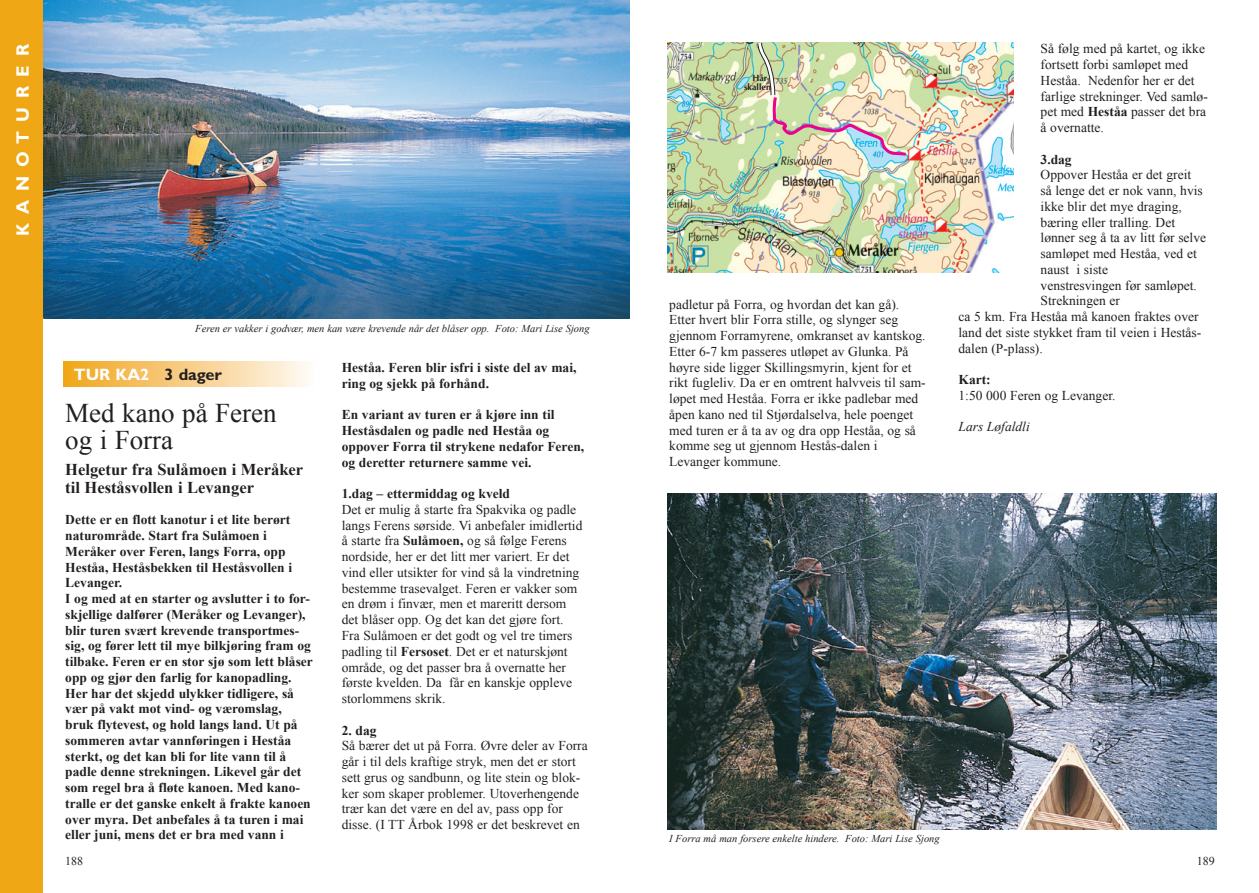
<style>
.page{position:relative;width:1259px;height:893px;background:#fff}
.page>*{position:absolute;margin:0;border:0;box-sizing:border-box;transform-origin:0 0}
.t1{font:27px/27px "Times New Roman";color:#231f20}
.t2{font:700 18px "Gill Sans Std";letter-spacing:.5em;color:#fff}
.t3{font:700 16.5px/18px "Times New Roman";color:#231f20}
.t4{font:700 16.5px "Gill Sans Std";color:#fff}
.t5{font:13.5px/15.8px "Times New Roman";color:#231f20}
.t6{font:700 13.5px/15.8px "Times New Roman";color:#231f20}
.t7{font:italic 13.5px "Times New Roman";color:#231f20}
.t8{font:12px "Times New Roman";color:#231f20}
.t9{font:italic 10.5px "Times New Roman";color:#231f20}
.t10{font:700 9px/9px "Optima LT Std";color:#231f20;text-align:right}
.s1{color:#231f20}
.s2{font-weight:700}
</style>
<div class="page">
<img style="left:668px;top:493px;width:548px;height:336px">
<img style="left:43px;top:0;width:586px;height:319px">
<div style="left:64px;top:361px;width:251px;height:26px;background:linear-gradient(to right,#f1a51c,#fefaf7)"></div>
<div style="left:0;top:0;width:43px;height:893px;background:#efa715"></div>
<img style="left:668px;top:43px;width:345px;height:229px">
<img style="left:754px;top:42px;width:155px;height:116px">
<h2 class="t2" style="left:12px;top:236px;width:194px;rotate:-90deg">KANOTURER</h2>
<p class="t9" style="left:195px;top:321px;width:396px">Feren er vakker i godvær, men kan være krevende når det blåser opp. Foto: Mari Lise Sjong</p>
<p class="t4" style="left:74px;top:365px;width:150px">TUR KA2 <span class="s1">3 dager</span></p>
<h1 class="t1" style="left:65px;top:399px;width:213px">Med kano på Feren og i Forra</h1>
<p class="t3" style="left:65px;top:460px;width:239px">Helgetur fra Sulåmoen i Meråker til Heståsvollen i Levanger</p>
<p class="t6" style="left:65px;top:511px;width:249px">Dette er en flott kanotur i et lite berørt naturområde. Start fra Sulåmoen i Meråker over Feren, langs Forra, opp Heståa, Heståsbekken til Heståsvollen i Levanger.<br>I og med at en starter og avslutter i to for&shy;skjellige dalfører (Meråker og Levanger), blir turen svært krevende transportmes&shy;sig, og fører lett til mye bilkjøring fram og tilbake. Feren er en stor sjø som lett blåser opp og gjør den farlig for kanopadling.<br>Her har det skjedd ulykker tidligere, så vær på vakt mot vind- og væromslag, bruk flytevest, og hold langs land. Ut på sommeren avtar vannføringen i Heståa sterkt, og det kan bli for lite vann til å padle denne strekningen. Likevel går det som regel bra å fløte kanoen. Med kano&shy;tralle er det ganske enkelt å frakte kanoen over myra. Det anbefales å ta turen i mai eller juni, mens det er bra med vann i</p>
<p class="t8" style="left:65px;top:852px;width:19px">188</p>
<p class="t6" style="left:342px;top:359px;width:236px">Heståa. Feren blir isfri i siste del av mai, ring og sjekk på forhånd.</p>
<p class="t6" style="left:342px;top:407px;width:244px">En variant av turen er å kjøre inn til Heståsdalen og padle ned Heståa og oppover Forra til strykene nedafor Feren, og deretter returnere samme vei.</p>
<p class="t6" style="left:342px;top:485px;width:170px">1.dag – ettermiddag og kveld</p>
<p class="t5" style="left:342px;top:501px;width:242px">Det er mulig å starte fra Spakvika og padle langs Ferens sørside. Vi anbefaler imidlertid å starte fra <span class="s2">Sulåmoen,</span> og så følge Ferens nordside, her er det litt mer variert. Er det vind eller utsikter for vind så la vindretning bestemme trasevalget. Feren er vakker som en drøm i finvær, men et mareritt dersom det blåser opp. Og det kan det gjøre fort.<br>Fra Sulåmoen er det godt og vel tre timers padling til <span class="s2">Fersoset</span>. Det er et naturskjønt område, og det passer bra å overnatte her første kvelden. Da får en kanskje oppleve storlommens skrik.</p>
<p class="t6" style="left:342px;top:722px;width:36px">2. dag</p>
<p class="t5" style="left:342px;top:738px;width:247px">Så bærer det ut på Forra. Øvre deler av Forra går i til dels kraftige stryk, men det er stort sett grus og sandbunn, og lite stein og blok&shy;ker som skaper problemer. Utoverhengende trær kan det være en del av, pass opp for disse. (I TT Årbok 1998 er det beskrevet en</p>
<p class="t10" style="left:744px;top:74px;width:29px">Hår&shy;skallen</p>
<p class="t5" style="left:669px;top:296px;width:258px">padletur på Forra, og hvordan det kan gå).<br>Etter hvert blir Forra stille, og slynger seg gjennom Forramyrene, omkranset av kantskog.<br>Etter 6-7 km passeres utløpet av Glunka. På høyre side ligger Skillingsmyrin, kjent for et rikt fugleliv. Da er en omtrent halvveis til sam&shy;løpet med Heståa. Forra er ikke padlebar med åpen kano ned til Stjørdalselva, hele poenget med turen er å ta av og dra opp Heståa, og så komme seg ut gjennom Hestås-dalen i Levanger kommune.</p>
<p class="t5" style="left:1040px;top:41px;width:169px">Så følg med på kartet, og ikke fortsett forbi samløpet med<br>Heståa. Nedenfor her er det farlige strekninger. Ved samlø&shy;pet med <span class="s2">Heståa</span> passer det bra å overnatte.</p>
<p class="t6" style="left:1040px;top:151px;width:33px">3.dag</p>
<p class="t5" style="left:1040px;top:167px;width:152px">Oppover Heståa er det greit</p>
<p class="t5" style="left:1040px;top:183px;width:164px">så lenge det er nok vann, hvis</p>
<p class="t5" style="left:1040px;top:198px;width:143px">ikke blir det mye draging,</p>
<p class="t5" style="left:1040px;top:214px;width:136px">bæring eller tralling. Det</p>
<p class="t5" style="left:1040px;top:230px;width:167px">lønner seg å ta av litt før selve</p>
<p class="t5" style="left:1040px;top:246px;width:158px">samløpet med Heståa, ved et</p>
<p class="t5" style="left:1040px;top:261px;width:69px">naust i siste</p>
<p class="t5" style="left:1040px;top:277px;width:158px">venstresvingen før samløpet.</p>
<p class="t5" style="left:1040px;top:293px;width:81px">Strekningen er</p>
<p class="t5" style="left:958px;top:309px;width:242px">ca 5 km. Fra Heståa må kanoen fraktes over</p>
<p class="t5" style="left:958px;top:324px;width:244px">land det siste stykket fram til veien i Hestås-</p>
<p class="t5" style="left:958px;top:340px;width:86px">dalen (P-plass).</p>
<p class="t6" style="left:958px;top:371px;width:34px">Kart:</p>
<p class="t5" style="left:958px;top:387px;width:158px">1:50 000 Feren og Levanger.</p>
<p class="t7" style="left:958px;top:418px;width:73px">Lars Løfaldli</p>
<p class="t9" style="left:669px;top:831px;width:272px">I Forra må man forsere enkelte hindere. Foto: Mari Lise Sjong</p>
<p class="t8" style="left:1197px;top:852px;width:19px">189</p>
</div>
